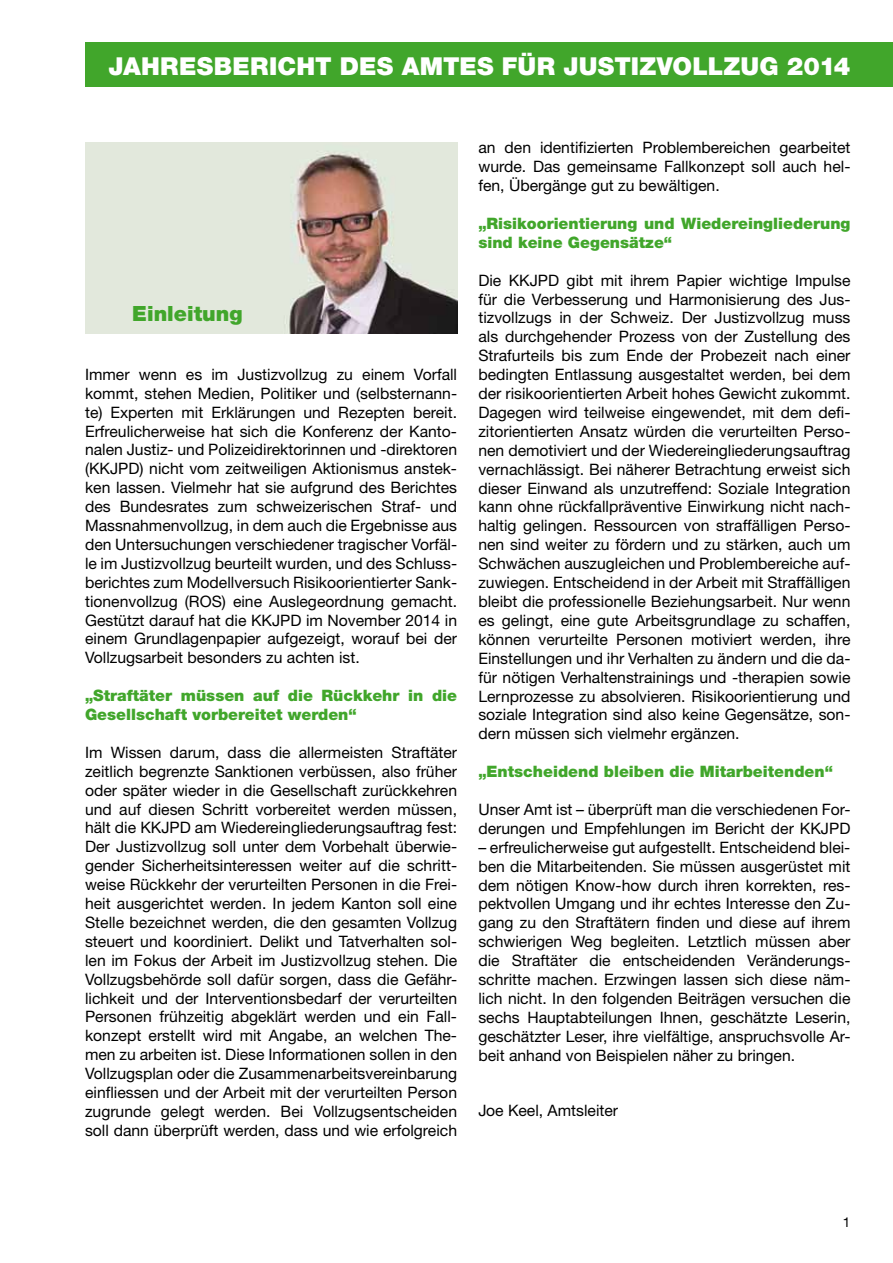
<style>
.page{position:relative;width:893px;height:1263px;background:#fff}
.page>*{position:absolute;margin:0;border:0;box-sizing:border-box;transform-origin:0 0}
.t1{font:900 24.75px "Helvetica Neue LT";letter-spacing:.005em;color:#fff}
.t2{font:900 21px "Helvetica Neue LT";color:#41a62b}
.t3{font:15.75px/18.9px "Helvetica Neue LT";color:#000;text-align:justify}
.t4{font:900 15.75px/18.9px "Helvetica Neue LT";color:#41a62b}
.t5{font:15.75px "Helvetica Neue CE";color:#000}
.t6{font:13.5px "Helvetica Neue LT";color:#000}
</style>
<div class="page">
<div style="left:85px;top:43px;width:808px;height:44px;background:#41a62b"></div>
<img style="left:85px;top:143px;width:372px;height:191px">
<h1 class="t1" style="left:108px;top:52px;width:744px">Jahresbericht des Amtes für Justizvollzug 2014</h1>
<h2 class="t2" style="left:132px;top:301px;width:112px">Einleitung</h2>
<p class="t3" style="left:85px;top:364px;width:374px">Immer wenn es im Justizvollzug zu einem Vorfall kommt, stehen Medien, Politiker und (selbsternann&shy;te) Experten mit Erklärungen und Rezepten bereit.<br>Erfreulicherweise hat sich die Konferenz der Kanto&shy;nalen Justiz- und Polizeidirektorinnen und -direktoren (KKJPD) nicht vom zeitweiligen Aktionismus anstec&shy;ken lassen. Vielmehr hat sie aufgrund des Berichtes des Bundesrates zum schweizerischen Straf- und Massnahmenvollzug, in dem auch die Ergebnisse aus den Untersuchungen verschiedener tragischer Vorfäl&shy;le im Justizvollzug beurteilt wurden, und des Schluss&shy;berichtes zum Modellversuch Risikoorientierter Sank&shy;tionenvollzug (ROS) eine Auslegeordnung gemacht.<br>Gestützt darauf hat die KKJPD im November 2014 in einem Grundlagenpapier aufgezeigt, worauf bei der Vollzugsarbeit besonders zu achten ist.</p>
<p class="t4" style="left:85px;top:686px;width:374px">„Straftäter müssen auf die Rückkehr in die<br>Gesellschaft vorbereitet werden“</p>
<p class="t3" style="left:85px;top:742px;width:374px">Im Wissen darum, dass die allermeisten Straftäter zeitlich begrenzte Sanktionen verbüssen, also früher oder später wieder in die Gesellschaft zurückkehren und auf diesen Schritt vorbereitet werden müssen, hält die KKJPD am Wiedereingliederungsauftrag fest:<br>Der Justizvollzug soll unter dem Vorbehalt überwie&shy;gender Sicherheitsinteressen weiter auf die schritt&shy;weise Rückkehr der verurteilten Personen in die Frei&shy;heit ausgerichtet werden. In jedem Kanton soll eine Stelle bezeichnet werden, die den gesamten Vollzug steuert und koordiniert. Delikt und Tatverhalten sol&shy;len im Fokus der Arbeit im Justizvollzug stehen. Die Vollzugsbehörde soll dafür sorgen, dass die Gefähr&shy;lichkeit und der Interventionsbedarf der verurteilten Personen frühzeitig abgeklärt werden und ein Fall&shy;konzept erstellt wird mit Angabe, an welchen The&shy;men zu arbeiten ist. Diese Informationen sollen in den Vollzugsplan oder die Zusammenarbeitsvereinbarung einfliessen und der Arbeit mit der verurteilten Person zugrunde gelegt werden. Bei Vollzugsentscheiden soll dann überprüft werden, dass und wie erfolgreich</p>
<p class="t3" style="left:478px;top:138px;width:374px">an den identifizierten Problembereichen gearbeitet wurde. Das gemeinsame Fallkonzept soll auch hel&shy;fen, Übergänge gut zu bewältigen.</p>
<p class="t4" style="left:478px;top:214px;width:374px">„Risikoorientierung und Wiedereingliederung sind keine Gegensätze“</p>
<p class="t3" style="left:478px;top:270px;width:374px">Die KKJPD gibt mit ihrem Papier wichtige Impulse für die Verbesserung und Harmonisierung des Jus&shy;tizvollzugs in der Schweiz. Der Justizvollzug muss als durchgehender Prozess von der Zustellung des Strafurteils bis zum Ende der Probezeit nach einer bedingten Entlassung ausgestaltet werden, bei dem der risikoorientierten Arbeit hohes Gewicht zukommt.<br>Dagegen wird teilweise eingewendet, mit dem defi&shy;zitorientierten Ansatz würden die verurteilten Perso&shy;nen demotiviert und der Wiedereingliederungsauftrag vernachlässigt. Bei näherer Betrachtung erweist sich dieser Einwand als unzutreffend: Soziale Integration kann ohne rückfallpräventive Einwirkung nicht nach&shy;haltig gelingen. Ressourcen von straffälligen Perso&shy;nen sind weiter zu fördern und zu stärken, auch um Schwächen auszugleichen und Problembereiche auf&shy;zuwiegen. Entscheidend in der Arbeit mit Straffälligen bleibt die professionelle Beziehungsarbeit. Nur wenn es gelingt, eine gute Arbeitsgrundlage zu schaffen, können verurteilte Personen motiviert werden, ihre Einstellungen und ihr Verhalten zu ändern und die da&shy;für nötigen Verhaltenstrainings und -therapien sowie Lernprozesse zu absolvieren. Risikoorientierung und soziale Integration sind also keine Gegensätze, son&shy;dern müssen sich vielmehr ergänzen.</p>
<p class="t4" style="left:478px;top:762px;width:356px">„Entscheidend bleiben die Mitarbeitenden“</p>
<p class="t3" style="left:478px;top:800px;width:374px">Unser Amt ist – überprüft man die verschiedenen For&shy;derungen und Empfehlungen im Bericht der KKJPD</p>
<p class="t3" style="left:478px;top:837px;width:374px">– erfreulicherweise gut aufgestellt. Entscheidend blei&shy;ben die Mitarbeitenden. Sie müssen ausgerüstet mit dem nötigen Know-how durch ihren korrekten, res&shy;pektvollen Umgang und ihr echtes Interesse den Zu&shy;gang zu den Straftätern finden und diese auf ihrem schwierigen Weg begleiten. Letztlich müssen aber die Straftäter die entscheidenden Veränderungs&shy;schritte machen. Erzwingen lassen sich diese näm&shy;lich nicht. In den folgenden Beiträgen versuchen die sechs Hauptabteilungen Ihnen, geschätzte Leserin, geschätzter Leser, ihre vielfältige, anspruchsvolle Ar&shy;beit anhand von Beispielen näher zu bringen.</p>
<p class="t5" style="left:478px;top:1101px;width:141px">Joe Keel, Amtsleiter</p>
<p class="t6" style="left:843px;top:1214px;width:9px">1</p>
</div>
